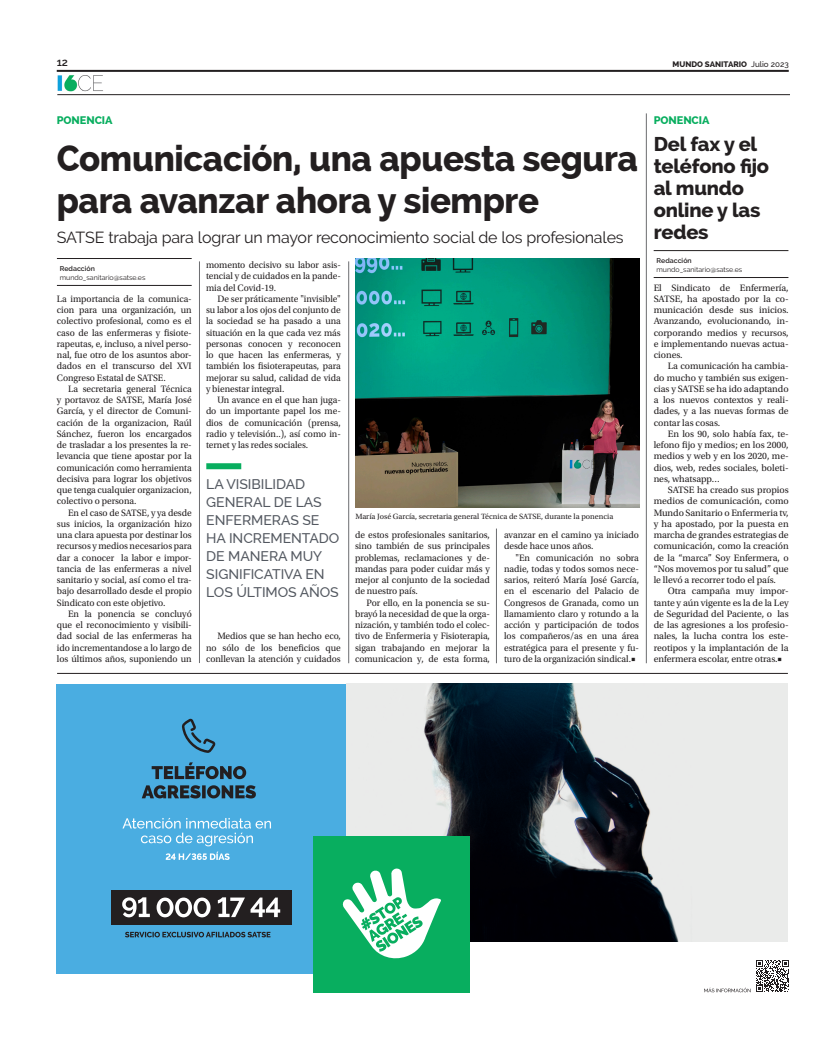
<style>
.page{position:relative;width:837px;height:1049px;background:#fff}
.page>*{position:absolute;margin:0;border:0;box-sizing:border-box;transform-origin:0 0}
.t1{font:800 36.5px/42px "Raleway";letter-spacing:-.01em;color:#231f20;scale:.95 1}
.t2{font:800 20px/22px "Raleway";letter-spacing:-.01em;color:#231f20}
.t3{font:16px "Raleway";letter-spacing:-.01em;color:#231f20}
._06_sumario{font:500 14px/18px "Raleway";letter-spacing:-.005em;color:#535860}
._07_antetítulo{font:800 11px "Raleway";letter-spacing:-.005em;color:#08ae5f}
.t4{font:600 11px "Raleway";color:#231f20}
._02_txt_1er_parraf{font:9.8px/11.2px "Utopia Std";letter-spacing:-.005em;color:#231f20;text-align:justify}
._05_pie_de_foto{font:8px "Utopia Std";color:#231f20}
.t5{font:800 8px "Raleway";color:#231f20}
.t6{font:7px "Raleway";color:#231f20}
.t7{font:600 7px "Raleway";color:#231f20}
.s1{font-weight:500}
</style>
<div class="page">
<hr style="left:57px;top:70px;width:731px;height:2px;background:#231f20">
<hr style="left:653px;top:250px;width:135px;height:1px;background:#231f20">
<hr style="left:653px;top:277px;width:135px;height:1px;background:#231f20">
<hr style="left:57px;top:673px;width:730px;height:1px;background:#231f20">
<hr style="left:646px;top:113px;width:1px;height:550px;background:#6c6d70">
<img style="left:346px;top:684px;width:441px;height:257px">
<div style="left:56px;top:684px;width:290px;height:289px;background:#4aade1"></div>
<div style="left:111px;top:890px;width:180px;height:34px;background:#231f20"></div>
<svg style="left:142px;top:785px;width:114px;height:13px"></svg>
<svg style="left:152px;top:762px;width:94px;height:17px"></svg>
<svg style="left:182px;top:719px;width:33px;height:34px"></svg>
<svg style="left:122px;top:818px;width:149px;height:42px"></svg>
<svg style="left:122px;top:897px;width:158px;height:20px"></svg>
<svg style="left:125px;top:932px;width:145px;height:5px"></svg>
<svg style="left:704px;top:987px;width:46px;height:5px"></svg>
<svg style="left:756px;top:960px;width:32px;height:32px"></svg>
<div style="left:314px;top:836px;width:156px;height:156px;background:#08ae5f"></div>
<svg style="left:342px;top:868px;width:99px;height:91px"></svg>
<hr style="left:57px;top:258px;width:135px;height:1px;background:#231f20">
<hr style="left:57px;top:285px;width:135px;height:1px;background:#231f20">
<img style="left:355px;top:258px;width:283px;height:249px">
<hr style="left:199px;top:261px;width:1px;height:402px;background:#6c6d70">
<hr style="left:348px;top:261px;width:1px;height:402px;background:#6c6d70">
<hr style="left:496px;top:528px;width:1px;height:135px;background:#6c6d70">
<div style="left:206px;top:463px;width:35px;height:6px;background:#08ae5f"></div>
<img style="left:57px;top:75px;width:46px;height:16px">
<hr style="left:57px;top:94px;width:732px;height:1px;background:#231f20">
<p class="t4" style="left:57px;top:56px;width:13px">12</p>
<p class="t5" style="left:672px;top:60px;width:118px">MUNDO SANITARIO <span class="s1">Julio 2023</span></p>
<p class="_07_antetítulo" style="left:57px;top:114px;width:57px">PONENCIA</p>
<p class="t1" style="left:57px;top:138px;width:613px">Comunicación, una apuesta segura para avanzar ahora y siempre</p>
<p class="t3" style="left:57px;top:228px;width:568px">SATSE trabaja para lograr un mayor reconocimiento social de los profesionales</p>
<p class="t7" style="left:60px;top:264px;width:37px">Redacción</p>
<p class="t6" style="left:60px;top:273px;width:87px">mundo_sanitario@satse.es</p>
<p class="_02_txt_1er_parraf" style="left:57px;top:293px;width:136px">La importancia de la comunica&shy;cion para una organización, un colectivo profesional, como es el caso de las enfermeras y fisiote&shy;rapeutas, e, incluso, a nivel perso&shy;nal, fue otro de los asuntos abor&shy;dados en el transcurso del XVI Congreso Estatal de SATSE.</p>
<p class="_02_txt_1er_parraf" style="left:57px;top:383px;width:136px;text-indent:11px">La secretaria general Técnica y portavoz de SATSE, María José García, y el director de Comuni&shy;cación de la organizacion, Raúl Sánchez, fueron los encargados de trasladar a los presentes la re&shy;levancia que tiene apostar por la comunicación como herramienta decisiva para lograr los objetivos que tenga cualquier organizacion, colectivo o persona.</p>
<p class="_02_txt_1er_parraf" style="left:57px;top:507px;width:136px;text-indent:11px">En el caso de SATSE, y ya desde sus inicios, la organización hizo una clara apuesta por destinar los recursos y medios necesarios para dar a conocer la labor e impor&shy;tancia de las enfermeras a nivel sanitario y social, así como el tra&shy;bajo desarrollado desde el propio Sindicato con este objetivo.</p>
<p class="_02_txt_1er_parraf" style="left:57px;top:608px;width:136px;text-indent:11px">En la ponencia se concluyó que el reconocimiento y visibili&shy;dad social de las enfermeras ha ido incrementandose a lo largo de los últimos años, suponiendo un</p>
<p class="_02_txt_1er_parraf" style="left:206px;top:259px;width:136px">momento decisivo su labor asis&shy;tencial y de cuidados en la pande&shy;mia del Covid-19.</p>
<p class="_02_txt_1er_parraf" style="left:206px;top:293px;width:136px;text-indent:11px">De ser práticamente "invisible" su labor a los ojos del conjunto de la sociedad se ha pasado a una situación en la que cada vez más personas conocen y reconocen lo que hacen las enfermeras, y también los fisioterapeutas, para mejorar su salud, calidad de vida y bienestar integral.</p>
<p class="_02_txt_1er_parraf" style="left:206px;top:394px;width:136px;text-indent:11px">Un avance en el que han juga&shy;do un importante papel los me&shy;dios de comunicación (prensa, radio y televisión..), así como in&shy;ternet y las redes sociales.</p>
<p class="_06_sumario" style="left:206px;top:475px;width:135px">LA VISIBILIDAD<br>GENERAL DE LAS<br>ENFERMERAS SE<br>HA INCREMENTADO<br>DE MANERA MUY<br>SIGNIFICATIVA EN<br>LOS ÚLTIMOS AÑOS</p>
<p class="_05_pie_de_foto" style="left:355px;top:512px;width:259px">María José García, secretaria general Técnica de SATSE, durante la ponencia</p>
<p class="_02_txt_1er_parraf" style="left:355px;top:529px;width:136px">de estos profesionales sanitarios, sino también de sus principales problemas, reclamaciones y de&shy;mandas para poder cuidar más y mejor al conjunto de la sociedad de nuestro país.</p>
<p class="_02_txt_1er_parraf" style="left:355px;top:597px;width:136px;text-indent:11px">Por ello, en la ponencia se su&shy;brayó la necesidad de que la orga&shy;nización, y también todo el colec&shy;tivo de Enfermeria y Fisioterapia, sigan trabajando en mejorar la comunicacion y, de esta forma,</p>
<p class="_02_txt_1er_parraf" style="left:504px;top:529px;width:136px">avanzar en el camino ya iniciado desde hace unos años.</p>
<p class="_02_txt_1er_parraf" style="left:504px;top:552px;width:136px;text-indent:11px">"En comunicación no sobra nadie, todas y todos somos nece&shy;sarios, reiteró María José García, en el escenario del Palacio de Congresos de Granada, como un llamamiento claro y rotundo a la acción y participación de todos los compañeros/as en una área estratégica para el presente y fu&shy;turo de la organización sindical.■</p>
<p class="_02_txt_1er_parraf" style="left:206px;top:631px;width:136px;text-indent:11px">Medios que se han hecho eco, no sólo de los beneficios que conllevan la atención y cuidados</p>
<p class="_07_antetítulo" style="left:653px;top:114px;width:57px">PONENCIA</p>
<p class="t2" style="left:653px;top:134px;width:105px">Del fax y el</p>
<p class="t2" style="left:653px;top:156px;width:117px">teléfono fijo al mundo</p>
<p class="t2" style="left:653px;top:200px;width:108px">online y las redes</p>
<p class="t7" style="left:656px;top:256px;width:37px">Redacción</p>
<p class="t6" style="left:656px;top:265px;width:87px">mundo_sanitario@satse.es</p>
<p class="_02_txt_1er_parraf" style="left:653px;top:282px;width:136px">El Sindicato de Enfermería, SATSE, ha apostado por la co&shy;municación desde sus inicios.<br>Avanzando, evolucionando, in&shy;corporando medios y recursos, e implementando nuevas actua&shy;ciones.</p>
<p class="_02_txt_1er_parraf" style="left:653px;top:361px;width:136px;text-indent:14px">La comunicación ha cambia&shy;do mucho y también sus exigen&shy;cias y SATSE se ha ido adaptando a los nuevos contextos y reali&shy;dades, y a las nuevas formas de contar las cosas.</p>
<p class="_02_txt_1er_parraf" style="left:653px;top:428px;width:136px;text-indent:14px">En los 90, solo había fax, te&shy;lefono fijo y medios; en los 2000, medios y web y en los 2020, me&shy;dios, web, redes sociales, boleti&shy;nes, whatsapp…</p>
<p class="_02_txt_1er_parraf" style="left:653px;top:484px;width:136px;text-indent:14px">SATSE ha creado sus propios medios de comunicación, como Mundo Sanitario o Enfermeria tv, y ha apostado, por la puesta en marcha de grandes estrategias de comunicación, como la creación de la “marca” Soy Enfermera, o “Nos movemos por tu salud” que le llevó a recorrer todo el país.</p>
<p class="_02_txt_1er_parraf" style="left:653px;top:586px;width:136px;text-indent:14px">Otra campaña muy impor&shy;tante y aún vigente es la de la Ley de Seguridad del Paciente, o las de las agresiones a los profesio&shy;nales, la lucha contra los este&shy;reotipos y la implantación de la enfermera escolar, entre otras.■</p>
</div>
